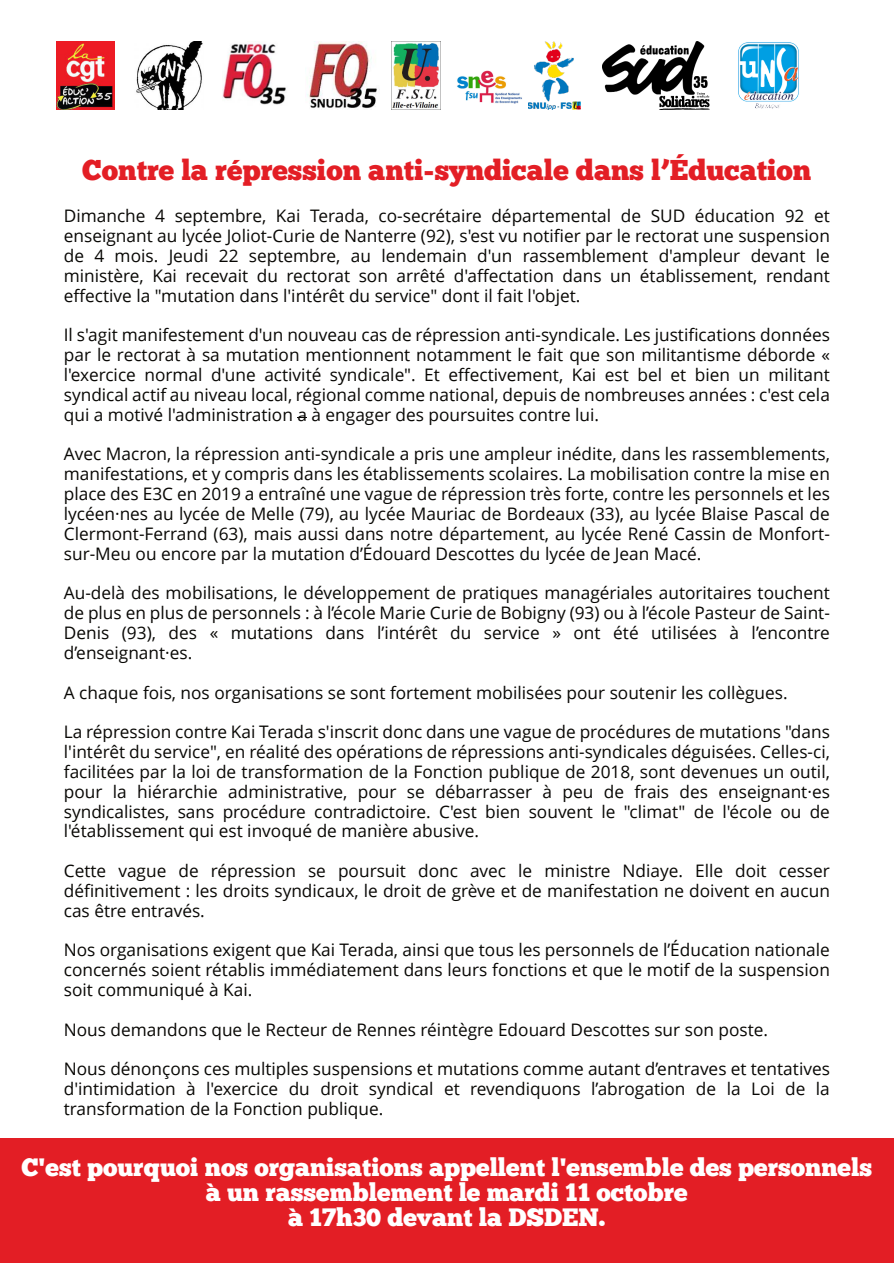
<style>
.page{position:relative;width:894px;height:1263px;background:#fff}
.page>*{position:absolute;margin:0;border:0;box-sizing:border-box;transform-origin:0 0}
.t1{font:28.5px "Chunk Five Ex";color:#e31e25}
.t2{font:25.05px/25px "Chunk Five Ex";color:#fff;text-align:center}
.t3{font:17.25px/19.8px "Open Sans";color:#080704;text-align:justify}
</style>
<div class="page">
<img style="left:528px;top:41px;width:52px;height:69px">
<img style="left:56px;top:41px;width:58px;height:69px">
<img style="left:136px;top:41px;width:67px;height:69px">
<img style="left:222px;top:41px;width:64px;height:64px">
<img style="left:307px;top:41px;width:70px;height:67px">
<img style="left:391px;top:41px;width:49px;height:69px">
<img style="left:457px;top:70px;width:65px;height:34px">
<div style="left:0;top:1138px;width:893px;height:125px;background:#e31e25"></div>
<img style="left:602px;top:41px;width:107px;height:69px">
<img style="left:738px;top:42px;width:61px;height:67px">
<h1 class="t1" style="left:82px;top:159px;width:730px">Contre la répression anti-syndicale dans l’Éducation</h1>
<p class="t3" style="left:64px;top:208px;width:767px">Dimanche 4 septembre, Kai Terada, co-secrétaire départemental de SUD éducation 92 et enseignant au lycée Joliot-Curie de Nanterre (92), s'est vu notifier par le rectorat une suspension de 4 mois. Jeudi 22 septembre, au lendemain d'un rassemblement d'ampleur devant le ministère, Kai recevait du rectorat son arrêté d'affectation dans un établissement, rendant effective la "mutation dans l'intérêt du service" dont il fait l'objet.</p>
<p class="t3" style="left:64px;top:327px;width:767px">Il s'agit manifestement d'un nouveau cas de répression anti-syndicale. Les justifications données par le rectorat à sa mutation mentionnent notamment le fait que son militantisme déborde « l'exercice normal d'une activité syndicale". Et effectivement, Kai est bel et bien un militant syndical actif au niveau local, régional comme national, depuis de nombreuses années : c'est cela qui a motivé l'administration a à engager des poursuites contre lui.</p>
<p class="t3" style="left:64px;top:446px;width:767px">Avec Macron, la répression anti-syndicale a pris une ampleur inédite, dans les rassemblements, manifestations, et y compris dans les établissements scolaires. La mobilisation contre la mise en place des E3C en 2019 a entraîné une vague de répression très forte, contre les personnels et les lycéen·nes au lycée de Melle (79), au lycée Mauriac de Bordeaux (33), au lycée Blaise Pascal de Clermont-Ferrand (63), mais aussi dans notre département, au lycée René Cassin de Monfort&shy;sur-Meu ou encore par la mutation d’Édouard Descottes du lycée de Jean Macé.</p>
<p class="t3" style="left:64px;top:585px;width:767px">Au-delà des mobilisations, le développement de pratiques managériales autoritaires touchent de plus en plus de personnels : à l’école Marie Curie de Bobigny (93) ou à l’école Pasteur de Saint-Denis (93), des « mutations dans l’intérêt du service » ont été utilisées à l’encontre d’enseignant·es.</p>
<p class="t3" style="left:64px;top:684px;width:725px">A chaque fois, nos organisations se sont fortement mobilisées pour soutenir les collègues.</p>
<p class="t3" style="left:64px;top:724px;width:767px">La répression contre Kai Terada s'inscrit donc dans une vague de procédures de mutations "dans l'intérêt du service", en réalité des opérations de répressions anti-syndicales déguisées. Celles-ci, facilitées par la loi de transformation de la Fonction publique de 2018, sont devenues un outil, pour la hiérarchie administrative, pour se débarrasser à peu de frais des enseignant·es syndicalistes, sans procédure contradictoire. C'est bien souvent le "climat" de l'école ou de l'établissement qui est invoqué de manière abusive.</p>
<p class="t3" style="left:64px;top:863px;width:767px">Cette vague de répression se poursuit donc avec le ministre Ndiaye. Elle doit cesser définitivement : les droits syndicaux, le droit de grève et de manifestation ne doivent en aucun cas être entravés.</p>
<p class="t3" style="left:64px;top:942px;width:767px">Nos organisations exigent que Kai Terada, ainsi que tous les personnels de l’Éducation nationale concernés soient rétablis immédiatement dans leurs fonctions et que le motif de la suspension soit communiqué à Kai.</p>
<p class="t3" style="left:64px;top:1021px;width:705px">Nous demandons que le Recteur de Rennes réintègre Edouard Descottes sur son poste.</p>
<p class="t3" style="left:64px;top:1061px;width:767px">Nous dénonçons ces multiples suspensions et mutations comme autant d’entraves et tentatives d'intimidation à l'exercice du droit syndical et revendiquons l’abrogation de la Loi de la transformation de la Fonction publique.</p>
<h2 class="t2" style="left:21px;top:1157px;width:851px">C'est pourquoi nos organisations appellent l'ensemble des personnels à un rassemblement le mardi 11 octobre<br>à 17h30 devant la DSDEN.</h2>
</div>
